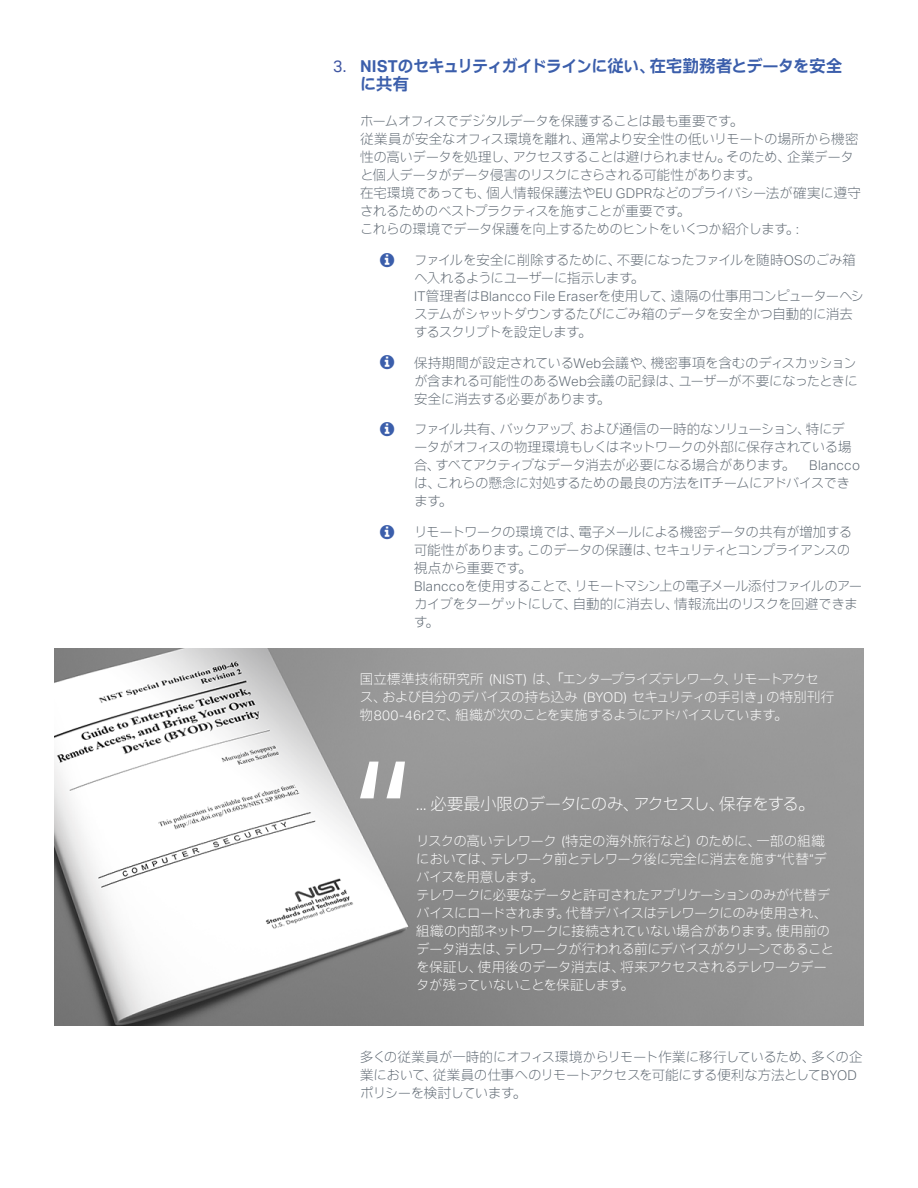
<style>
.page{position:relative;width:918px;height:1188px;background:#fff}
.page>*{position:absolute;margin:0;border:0;box-sizing:border-box;transform-origin:0 0}
.t1{font:700 16.5px/18px "Aktiv Grotesk JP";letter-spacing:-.025em;color:#3b5eab}
.t2{font:300 16.5px "Aktiv Grotesk JP";letter-spacing:-.045em;color:#fff}
.t3{font:300 13.5px/18px "Aktiv Grotesk JP";letter-spacing:-.03em;color:#5d6771}
.t4{font:300 13.5px/18px "Aktiv Grotesk JP";letter-spacing:-.04em;color:#fff}
.s1{font-family:"Aktiv Grotesk";font-weight:400;color:#3f55a2}
</style>
<div class="page">
<img style="left:54px;top:648px;width:810px;height:378px">
<svg style="left:360px;top:762px;width:45px;height:36px"></svg>
<p class="t1" style="left:360px;top:56px;width:484px;text-indent:-27px"><span class="s1">3.</span> NISTのセキュリティガイドラインに従い、在宅勤務者とデータを安全に共有</p>
<p class="t3" style="left:360px;top:112px;width:502px">ホームオフィスでデジタルデータを保護することは最も重要です。<br>従業員が安全なオフィス環境を離れ、通常より安全性の低いリモートの場所から機密性の高いデータを処理し、アクセスすることは避けられません。そのため、企業データと個人データがデータ侵害のリスクにさらされる可能性があります。<br>在宅環境であっても、個人情報保護法やEU GDPRなどのプライバシー法が確実に遵守されるためのベストプラクティスを施すことが重要です。<br>これらの環境でデータ保護を向上するためのヒントをいくつか紹介します。:</p>
<p class="t3" style="left:414px;top:250px;width:452px">ファイルを安全に削除するために、不要になったファイルを随時OSのごみ箱へ入れるようにユーザーに指示します。<br>IT管理者はBlancco File Eraserを使用して、遠隔の仕事用コンピューターへシステムがシャットダウンするたびにごみ箱のデータを安全かつ自動的に消去するスクリプトを設定します。</p>
<p class="t3" style="left:414px;top:353px;width:446px;text-align:justify">保持期間が設定されているWeb会議や、機密事項を含むのディスカッションが含まれる可能性のあるWeb会議の記録は、ユーザーが不要になったときに安全に消去する必要があります。</p>
<p class="t3" style="left:414px;top:420px;width:448px">ファイル共有、バックアップ、および通信の一時的なソリューション、特にデータがオフィスの物理環境もしくはネットワークの外部に保存されている場合、すべてアクティブなデータ消去が必要になる場合があります。　Blanccoは、これらの懸念に対処するための最良の方法をITチームにアドバイスできます。</p>
<p class="t3" style="left:414px;top:523px;width:450px">リモートワークの環境では、電子メールによる機密データの共有が増加する可能性があります。このデータの保護は、セキュリティとコンプライアンスの視点から重要です。<br>Blanccoを使用することで、リモートマシン上の電子メール添付ファイルのアーカイブをターゲットにして、自動的に消去し、情報流出のリスクを回避できます。</p>
<p class="t4" style="left:360px;top:670px;width:476px">国立標準技術研究所（NIST）は、「エンタープライズテレワーク、リモートアクセス、および自分のデバイスの持ち込み（BYOD）セキュリティの手引き」の特別刊行物800-46r2で、組織が次のことを実施するようにアドバイスしています。</p>
<p class="t2" style="left:416px;top:793px;width:400px">... 必要最小限のデータにのみ、アクセスし、保存をする。</p>
<p class="t4" style="left:416px;top:832px;width:419px">リスクの高いテレワーク（特定の海外旅行など）のために、一部の組織においては、テレワーク前とテレワーク後に完全に消去を施す“代替”デバイスを用意します。<br>テレワークに必要なデータと許可されたアプリケーションのみが代替デバイスにロードされます。代替デバイスはテレワークにのみ使用され、組織の内部ネットワークに接続されていない場合があります。使用前のデータ消去は、テレワークが行われる前にデバイスがクリーンであることを保証し、使用後のデータ消去は、将来アクセスされるテレワークデータが残っていないことを保証します。</p>
<p class="t3" style="left:360px;top:1048px;width:504px">多くの従業員が一時的にオフィス環境からリモート作業に移行しているため、多くの企業において、従業員の仕事へのリモートアクセスを可能にする便利な方法としてBYODポリシーを検討しています。</p>
</div>
